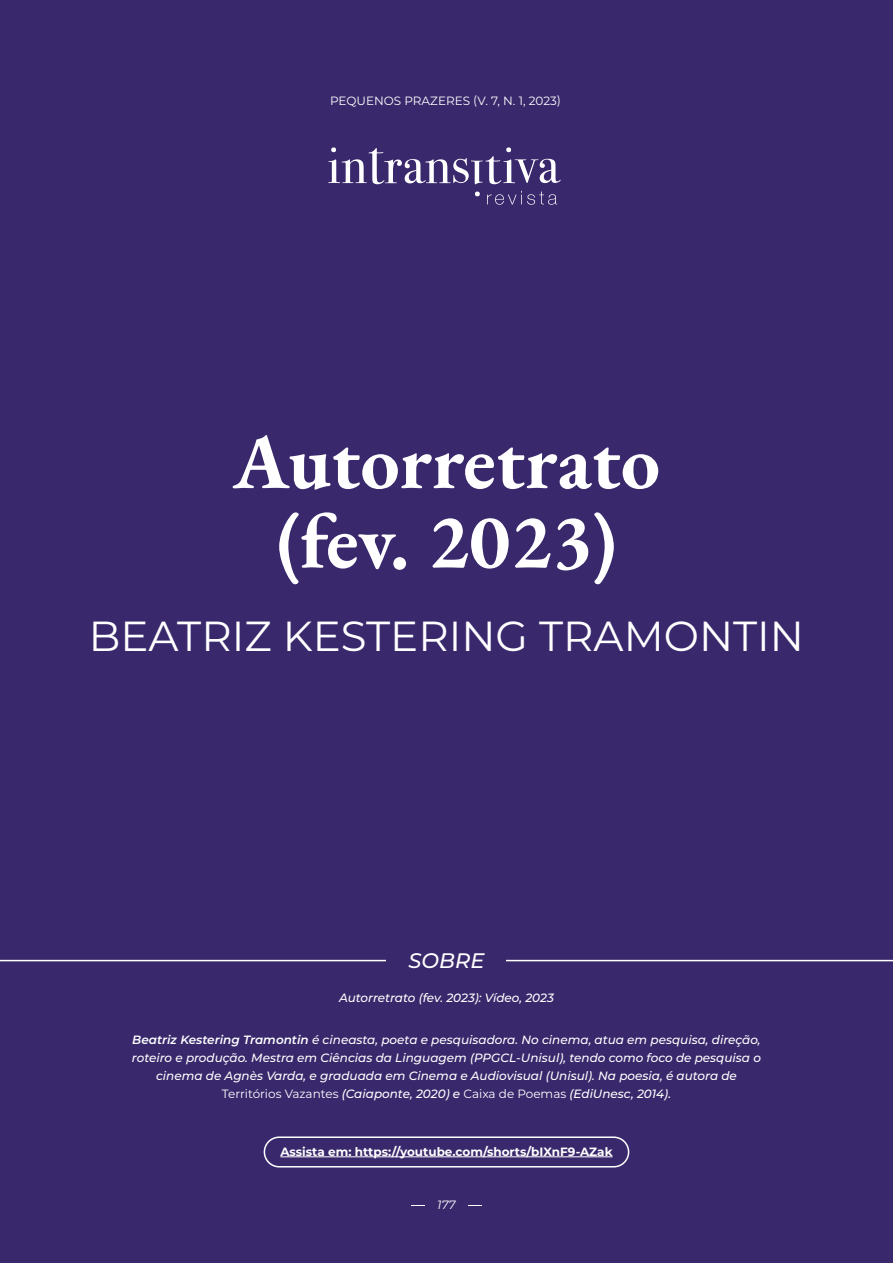
<style>
.page{position:relative;width:893px;height:1263px;background:#39286c}
.page>*{position:absolute;margin:0;border:0;box-sizing:border-box;transform-origin:0 0}
.Abertura_-_título{font:700 78px/79.5px "EB Garamond";color:#fff;text-align:center}
.Abertura_-_autor_a{font:42px "Montserrat";color:#fff}
.t1{font:italic 500 21px "Montserrat";color:#fff}
.Trabalhos_visuais_-_biografia{font:italic 500 12px/18px "Montserrat";color:#fff;text-align:center}
.Paginação{font:700 12px "Montserrat";color:#fff}
.Trabalhos_visuais_-_sobre_a_obra{font:italic 500 12px "Montserrat";letter-spacing:-.005em;color:#fff}
.Abertura_-_rodapé{font:12px "Montserrat";color:#fff}
.Abertura_-_paginação{font:italic 12px "Montserrat";color:#fff}
.s1{font-weight:600}
.s2{font-weight:400;font-style:normal}
</style>
<div class="page">
<hr style="left:411px;top:1205px;width:71px;height:1px;background:#fff">
<div style="left:425px;top:1197px;width:43px;height:12px;background:#39286c"></div>
<svg style="left:328px;top:147px;width:233px;height:58px"></svg>
<hr style="left:0;top:960px;width:893px;height:1px;background:#fff">
<div style="left:387px;top:948px;width:119px;height:23px;background:#39286c"></div>
<div style="left:264px;top:1136px;width:365px;height:31px;border:2px solid #fff;border-radius:15px"></div>
<hr style="left:280px;top:1156px;width:333px;height:1px;background:#fff">
<p class="Abertura_-_rodapé" style="left:330px;top:93px;width:233px">PEQUENOS PRAZERES (V. 7, N. 1, 2023)</p>
<p class="Abertura_-_título" style="left:233px;top:420px;width:429px">Autorretrato (fev. 2023)</p>
<p class="Abertura_-_autor_a" style="left:89px;top:608px;width:717px">BEATRIZ KESTERING TRAMONTIN</p>
<p class="t1" style="left:408px;top:946px;width:77px">SOBRE</p>
<p class="Trabalhos_visuais_-_sobre_a_obra" style="left:339px;top:990px;width:216px">Autorretrato (fev. 2023): Vídeo, 2023</p>
<p class="Trabalhos_visuais_-_biografia" style="left:132px;top:1030px;width:630px"><span class="s1">Beatriz Kestering Tramontin</span> é cineasta, poeta e pesquisadora. No cinema, atua em pesquisa, direção, roteiro e produção. Mestra em Ciências da Linguagem (PPGCL-Unisul), tendo como foco de pesquisa o cinema de Agnès Varda, e graduada em Cinema e Audiovisual (Unisul). Na poesia, é autora de <span class="s2">Territórios Vazantes</span> (Caiaponte, 2020) e <span class="s2">Caixa de Poemas</span> (EdiUnesc, 2014).</p>
<p class="Paginação" style="left:280px;top:1143px;width:334px">Assista em: https://youtube.com/shorts/bIXnF9-AZak</p>
<p class="Abertura_-_paginação" style="left:437px;top:1196px;width:20px">177</p>
</div>
